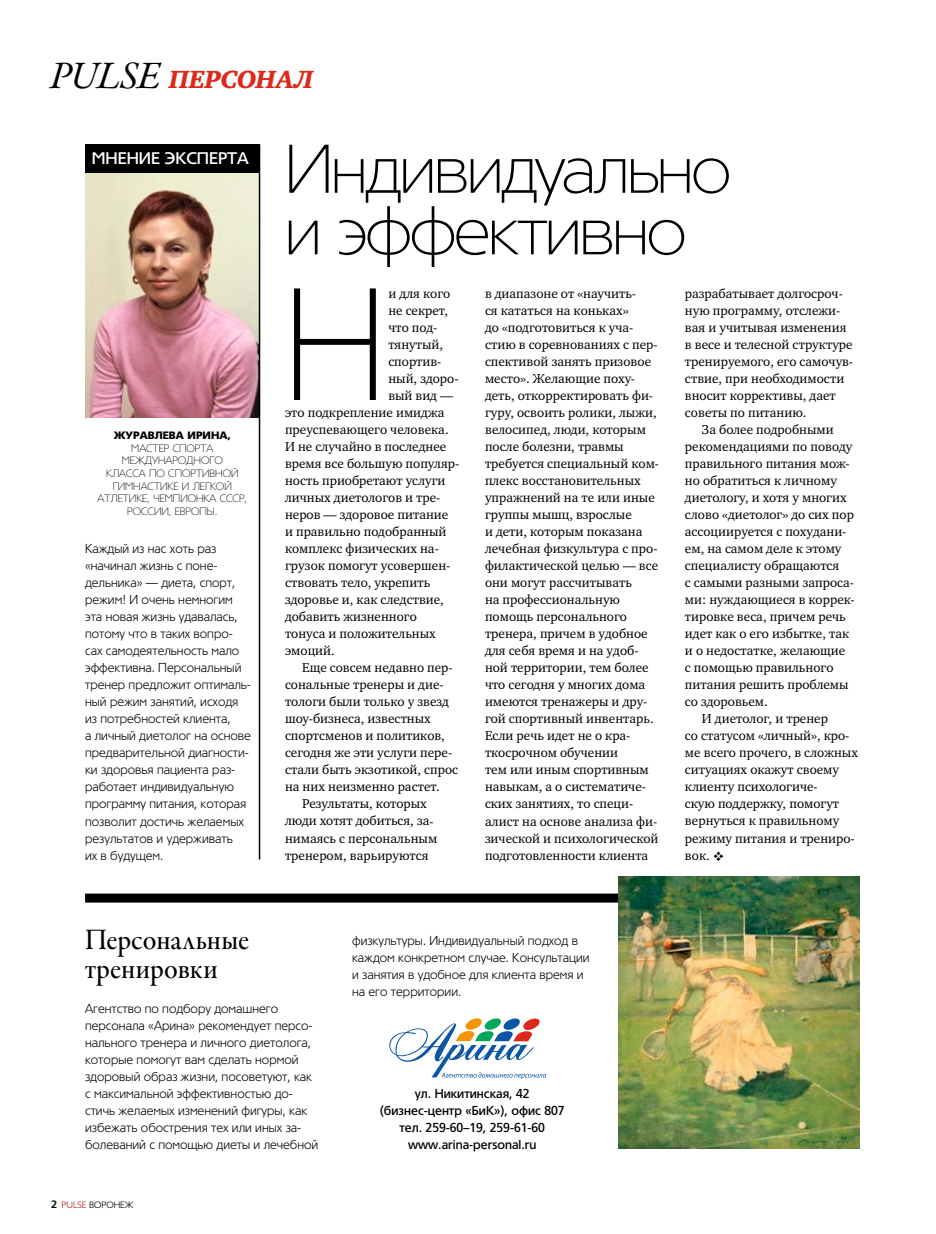
<style>
.page{position:relative;width:936px;height:1234px;background:#fff}
.page>*{position:absolute;margin:0;border:0;box-sizing:border-box;transform-origin:0 0}
.t1{font:100 156.45px "Tornado Cyr";color:#000;scale:.9 1}
.t2{font:100 67.5px/61.5px "Tornado Cyr";letter-spacing:-.03em;color:#000}
.t3{font:30px/28.5px "Garamond Premr Pro Med Subh";letter-spacing:.005em;color:#000;scale:.95 1}
.t4{font:italic 25.5px "Charter ITC Black";letter-spacing:-.025em;color:#dc291a}
.t5{font:500 16.5px "Tornado Cyr";color:#fff}
.t6{font:13.2px/17px "Charter ITC";color:#000}
.t7{font:300 12.75px/17px "Tornado Cyr";color:#000;scale:.95 1}
.t8{font:500 12.75px/17px "Tornado Cyr";color:#000;text-align:center;scale:.95 1}
.t9{font:100 10.5px "Tornado Cyr";color:#000}
.t10{font:900 10.5px "Tornado Cyr";color:#000}
.t11{font:300 9px "Tornado Cyr";color:#000}
.s1{font-family:"Garamond Premr Pro";font-size:39px;color:#000}
.s2{font-weight:700;font-size:10.5px}
.s3{color:#b42013}
</style>
<div class="page">
<div style="left:85px;top:145px;width:174px;height:28px;background:#000"></div>
<div style="left:85px;top:893px;width:774px;height:9px;background:#000"></div>
<img style="left:85px;top:173px;width:174px;height:244px">
<hr style="left:259px;top:145px;width:1px;height:714px;background:#000">
<svg style="left:389px;top:1018px;width:157px;height:60px"></svg>
<img style="left:618px;top:876px;width:241px;height:272px">
<h3 class="t4" style="left:50px;top:63px;width:265px"><span class="s1">PULSE</span> Персонал</h3>
<p class="t5" style="left:92px;top:149px;width:156px">Мнение эксперта</p>
<p class="t10" style="left:114px;top:429px;width:118px">Журавлева Ирина,</p>
<p class="t9" style="left:131px;top:442px;width:82px">мастер спорта</p>
<p class="t9" style="left:122px;top:455px;width:102px">международного</p>
<p class="t9" style="left:106px;top:467px;width:134px">класса по спортивной</p>
<p class="t9" style="left:113px;top:480px;width:120px">гимнастике и л егкой</p>
<p class="t9" style="left:98px;top:493px;width:130px">атл етике, чемпионка СССР</p>
<p class="t9" style="left:244px;top:493px;width:4px">,</p>
<p class="t9" style="left:127px;top:505px;width:91px">России, Европы.</p>
<p class="t7" style="left:85px;top:540px;width:176px">КАЖДЫЙ ИЗ НАС ХОТЬ РАЗ «НАЧИНАЛ ЖИЗНЬ С ПОНЕ-<br>ДЕЛЬНИКА» — ДИЕТА, СПОРТ,<br>РЕЖИМ! И ОЧЕНЬ НЕМНОГИМ<br>ЭТА НОВАЯ ЖИЗНЬ УДАВАЛАСЬ,<br>ПОТОМУ ЧТО В ТАКИХ ВОПРО-<br>САХ САМОДЕЯТЕЛЬНОСТЬ МАЛО<br>ЭФФЕКТИВНА. ПЕРСОНАЛЬНЫЙ<br>ТРЕНЕР ПРЕДЛОЖИТ ОПТИМАЛЬ-<br>НЫЙ РЕЖИМ ЗАНЯТИЙ, ИСХОДЯ<br>ИЗ ПОТРЕБНОСТЕЙ КЛИЕНТА,<br>А ЛИЧНЫЙ ДИЕТОЛОГ НА ОСНОВЕ<br>ПРЕДВАРИТЕЛЬНОЙ ДИАГНОСТИ-<br>КИ ЗДОРОВЬЯ ПАЦИЕНТА РАЗ-<br>РАБОТАЕТ ИНДИВИДУАЛЬНУЮ<br>ПРОГРАММУ ПИТАНИЯ, КОТОРАЯ<br>ПОЗВОЛИТ ДОСТИЧЬ ЖЕЛАЕМЫХ<br>РЕЗУЛЬТАТОВ И УДЕРЖИВАТЬ<br>ИХ В БУДУЩЕМ.</p>
<h3 class="t3" style="left:85px;top:927px;width:174px">Персональные тренировки</h3>
<h2 class="t2" style="left:285px;top:139px;width:447px">Индивидуально и эффективно</h2>
<h1 class="t1" style="left:285px;top:260px;width:92px">Н</h1>
<p class="t6" style="left:388px;top:285px;width:63px">и для кого</p>
<p class="t6" style="left:388px;top:302px;width:61px">не секрет,</p>
<p class="t6" style="left:388px;top:319px;width:50px">что под-</p>
<p class="t6" style="left:388px;top:336px;width:56px">тянутый,</p>
<p class="t6" style="left:388px;top:353px;width:55px">спортив-</p>
<p class="t6" style="left:388px;top:370px;width:72px">ный, здоро-</p>
<p class="t6" style="left:388px;top:387px;width:66px">вый вид —</p>
<p class="t6" style="left:285px;top:404px;width:161px">это подкрепление имиджа</p>
<p class="t6" style="left:285px;top:421px;width:165px">преуспевающего человека.</p>
<p class="t6" style="left:285px;top:438px;width:163px">И не случайно в последнее</p>
<p class="t6" style="left:285px;top:455px;width:176px">время все большую популяр-</p>
<p class="t6" style="left:285px;top:472px;width:162px">ность приобретают услуги</p>
<p class="t6" style="left:285px;top:489px;width:157px">личных диетологов и тре-</p>
<p class="t6" style="left:285px;top:506px;width:165px">неров — здоровое питание</p>
<p class="t6" style="left:285px;top:523px;width:163px">и правильно подобранный</p>
<p class="t6" style="left:285px;top:540px;width:155px">комплекс физических на-</p>
<p class="t6" style="left:285px;top:557px;width:167px">грузок помогут усовершен-</p>
<p class="t6" style="left:285px;top:574px;width:147px">ствовать тело, укрепить</p>
<p class="t6" style="left:285px;top:591px;width:160px">здоровье и, как следствие,</p>
<p class="t6" style="left:285px;top:608px;width:133px">добавить жизненного</p>
<p class="t6" style="left:285px;top:625px;width:152px">тонуса и положительных</p>
<p class="t6" style="left:285px;top:642px;width:51px">эмоций.</p>
<p class="t6" style="left:302px;top:659px;width:152px">Еще совсем недавно пер-</p>
<p class="t6" style="left:285px;top:676px;width:160px">сональные тренеры и дие-</p>
<p class="t6" style="left:285px;top:693px;width:165px">тологи были только у звезд</p>
<p class="t6" style="left:285px;top:710px;width:147px">шоу-бизнеса, известных</p>
<p class="t6" style="left:285px;top:727px;width:161px">спортсменов и политиков,</p>
<p class="t6" style="left:285px;top:744px;width:169px">сегодня же эти услуги пере-</p>
<p class="t6" style="left:285px;top:761px;width:174px">стали быть экзотикой, спрос</p>
<p class="t6" style="left:285px;top:778px;width:156px">на них неизменно растет.</p>
<p class="t6" style="left:302px;top:795px;width:126px">Результаты, которых</p>
<p class="t6" style="left:285px;top:812px;width:150px">люди хотят добиться, за-</p>
<p class="t6" style="left:285px;top:829px;width:154px">нимаясь с персональным</p>
<p class="t6" style="left:285px;top:846px;width:145px">тренером, варьируются</p>
<p class="t6" style="left:485px;top:285px;width:175px">в диапазоне от «научить-<br>ся кататься на коньках»<br>до «подготовиться к уча&shy;стию в соревнованиях с пер&shy;спективой занять призовое место». Желающие поху&shy;деть, откорректировать фи&shy;гуру, освоить ролики, лыжи, велосипед, люди, которым после болезни, травмы требуется специальный ком&shy;плекс восстановительных упражнений на те или иные группы мышц, взрослые<br>и дети, которым показана лечебная физкультура с про&shy;филактической целью — все они могут рассчитывать<br>на профессиональную помощь персонального тренера, причем в удобное для себя время и на удоб&shy;ной территории, тем более что сегодня у многих дома имеются тренажеры и дру&shy;гой спортивный инвентарь.<br>Если речь идет не о кра&shy;ткосрочном обучении<br>тем или иным спортивным навыкам, а о систематиче&shy;ских занятиях, то специ&shy;алист на основе анализа фи&shy;зической и психологической подготовленности клиента</p>
<p class="t6" style="left:685px;top:285px;width:170px">разрабатывает долгосроч&shy;ную программу, отслежи&shy;вая и учитывая изменения в весе и телесной структуре тренируемого, его самочув&shy;ствие, при необходимости вносит коррективы, дает советы по питанию.</p>
<p class="t6" style="left:702px;top:421px;width:133px">За более подробными</p>
<p class="t6" style="left:685px;top:438px;width:169px">рекомендациями по поводу</p>
<p class="t6" style="left:685px;top:455px;width:166px">правильного питания мож-</p>
<p class="t6" style="left:685px;top:472px;width:153px">но обратиться к личному</p>
<p class="t6" style="left:685px;top:489px;width:163px">диетологу, и хотя у многих</p>
<p class="t6" style="left:685px;top:506px;width:170px">слово «диетолог» до сих пор</p>
<p class="t6" style="left:685px;top:523px;width:163px">ассоциируется с похудани-</p>
<p class="t6" style="left:685px;top:540px;width:158px">ем, на самом деле к этому</p>
<p class="t6" style="left:685px;top:557px;width:156px">специалисту обращаются</p>
<p class="t6" style="left:685px;top:574px;width:170px">с самыми разными запроса-</p>
<p class="t6" style="left:685px;top:591px;width:171px">ми: нуждающиеся в коррек-</p>
<p class="t6" style="left:685px;top:608px;width:162px">тировке веса, причем речь</p>
<p class="t6" style="left:685px;top:625px;width:166px">идет как о его избытке, так</p>
<p class="t6" style="left:685px;top:642px;width:162px">и о недостатке, желающие</p>
<p class="t6" style="left:685px;top:659px;width:150px">с помощью правильного</p>
<p class="t6" style="left:685px;top:676px;width:165px">питания решить проблемы</p>
<p class="t6" style="left:685px;top:693px;width:84px">со здоровьем.</p>
<p class="t6" style="left:702px;top:710px;width:127px">И диетолог, и тренер</p>
<p class="t6" style="left:685px;top:727px;width:166px">со статусом «личный», кро-</p>
<p class="t6" style="left:685px;top:744px;width:174px">ме всего прочего, в сложных</p>
<p class="t6" style="left:685px;top:761px;width:156px">ситуациях окажут своему</p>
<p class="t6" style="left:685px;top:778px;width:134px">клиенту психологиче-</p>
<p class="t6" style="left:685px;top:795px;width:156px">скую поддержку, помогут</p>
<p class="t6" style="left:685px;top:812px;width:156px">вернуться к правильному</p>
<p class="t6" style="left:685px;top:829px;width:171px">режиму питания и трениро-</p>
<p class="t6" style="left:685px;top:846px;width:41px">вок. ❖</p>
<p class="t7" style="left:352px;top:931px;width:251px">ФИЗКУЛЬТУРЫ. ИНДИВИДУАЛЬНЫЙ ПОДХОД В КАЖДОМ КОНКРЕТНОМ СЛУЧАЕ. КОНСУЛЬТАЦИИ И ЗАНЯТИЯ В УДОБНОЕ ДЛЯ КЛИЕНТА ВРЕМЯ И НА ЕГО ТЕРРИТОРИИ.</p>
<p class="t7" style="left:85px;top:999px;width:247px">АГЕНТСТВО ПО ПОДБОРУ ДОМАШНЕГО ПЕРСОНАЛА «АРИНА» РЕКОМЕНДУЕТ ПЕРСО-НАЛЬНОГО ТРЕНЕРА И ЛИЧНОГО ДИЕТОЛОГА, КОТОРЫЕ ПОМОГУТ ВАМ СДЕЛАТЬ НОРМОЙ ЗДОРОВЫЙ ОБРАЗ ЖИЗНИ, ПОСОВЕТУЮТ, КАК С МАКСИМАЛЬНОЙ ЭФФЕКТИВНОСТЬЮ ДО-СТИЧЬ ЖЕЛАЕМЫХ ИЗМЕНЕНИЙ ФИГУРЫ, КАК ИЗБЕЖАТЬ ОБОСТРЕНИЯ ТЕХ ИЛИ ИНЫХ ЗА-БОЛЕВАНИЙ С ПОМОЩЬЮ ДИЕТЫ И ЛЕЧЕБНОЙ</p>
<p class="t11" style="left:51px;top:1199px;width:82px"><span class="s2">2</span> <span class="s3">PULSE</span> ВОРОНЕЖ</p>
<p class="t8" style="left:380px;top:1084px;width:196px">ул. Никитинская, 42 (бизнес-центр «БиК»), офис 807 тел. 259‑60–19, 259‑61‑60 www.arina-personal.ru</p>
</div>
